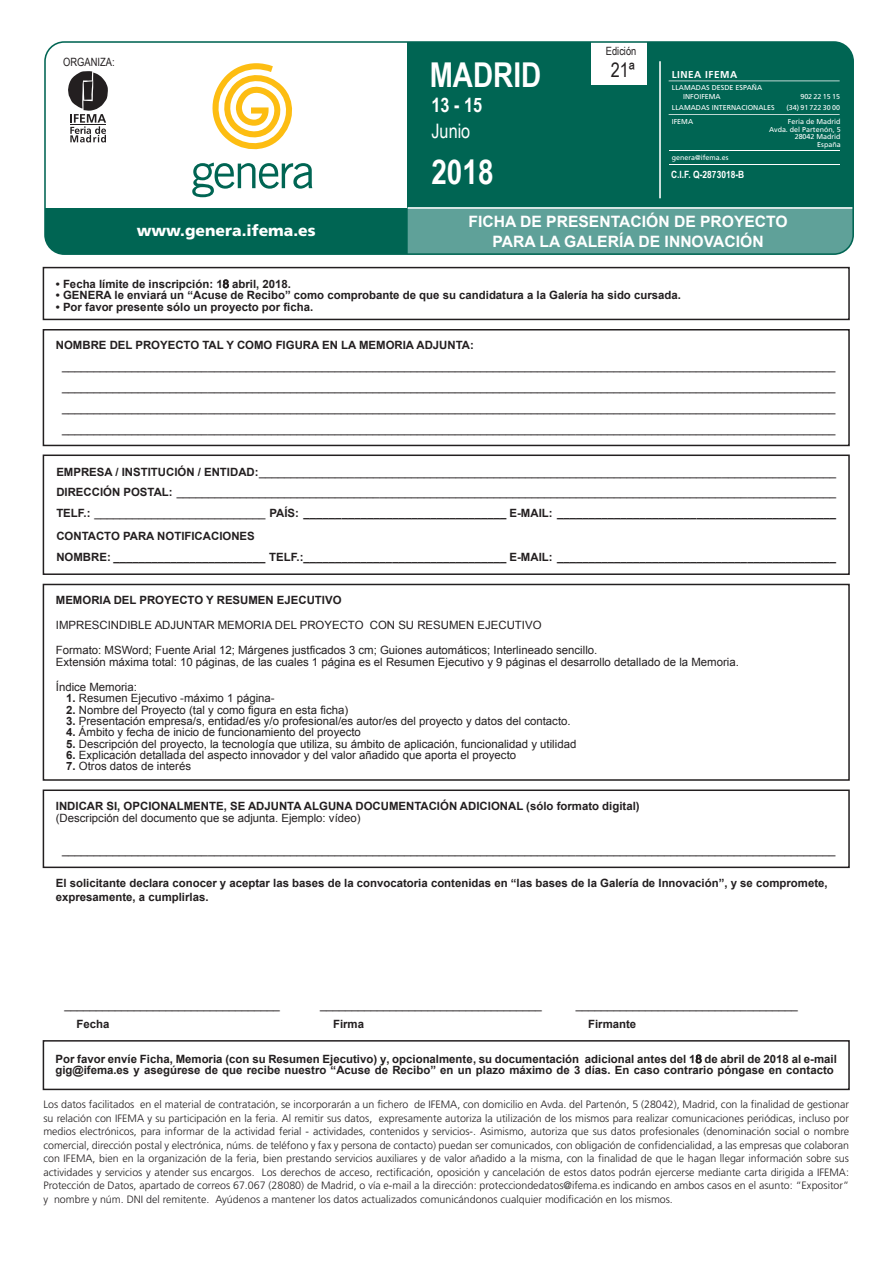
<style>
.page{position:relative;width:893px;height:1263px;background:#fff}
.page>*{position:absolute;margin:0;border:0;box-sizing:border-box;transform-origin:0 0}
.t1{font:700 34.2px "Arial Narrow";color:#fff}
.t2{font:700 19.95px "Arial Narrow";color:#fff}
.t3{font:19.95px "Arial Narrow";color:#fff}
.t4{font:19.95px "Arial Narrow";color:#231f20}
.t5{font:900 15.75px "Frutiger";color:#fff}
.t6{font:700 15.6px/19.6px "Arial";color:#fff;text-align:center}
.t7{font:11.4px/21px "Arial";color:#231f20;text-align:justify}
.t8{font:700 11.4px/20.5px "Arial";color:#231f20}
.t9{font:11.4px "Arial Narrow";color:#231f20}
.t10{font:300 10.65px/13.5px "Frutiger";color:#231f20;text-align:justify}
.t11{font:700 10.05px "Arial Narrow";color:#fff}
.t12{font:700 10.05px "Frutiger";letter-spacing:.05em;color:#fff}
.t13{font:7.2px/7.6px "Frutiger";color:#fff;text-align:right}
.s1{font-weight:400}
.s2{font-weight:700}
</style>
<div class="page">
<div style="left:43px;top:1040px;width:807px;height:50px;border:2px solid #231f20"></div>
<div style="left:43px;top:584px;width:807px;height:197px;border:2px solid #231f20"></div>
<div style="left:43px;top:789px;width:807px;height:79px;border:2px solid #231f20"></div>
<div style="left:43px;top:454px;width:807px;height:121px;border:2px solid #231f20"></div>
<div style="left:43px;top:329px;width:807px;height:117px;border:2px solid #231f20"></div>
<div style="left:43px;top:267px;width:807px;height:53px;border:2px solid #231f20"></div>
<div style="left:45px;top:208px;width:363px;height:46px;background:#006553"></div>
<div style="left:408px;top:42px;width:445px;height:212px;background:#006553"></div>
<div style="left:408px;top:208px;width:445px;height:46px;background:#5fa199"></div>
<hr style="left:408px;top:207px;width:445px;height:2px;background:#fff">
<div style="left:591px;top:42px;width:56px;height:43px;background:#fff"></div>
<div style="left:44px;top:41px;width:810px;height:214px;border:2px solid #006553;border-radius:19px"></div>
<hr style="left:669px;top:81px;width:171px;height:1px;background:#fff">
<hr style="left:669px;top:114px;width:171px;height:1px;background:#fff">
<hr style="left:669px;top:150px;width:171px;height:1px;background:#fff">
<hr style="left:669px;top:164px;width:171px;height:1px;background:#fff">
<svg style="left:68px;top:71px;width:40px;height:71px"></svg>
<svg style="left:192px;top:163px;width:120px;height:34px"></svg>
<svg style="left:212px;top:63px;width:80px;height:87px"></svg>
<hr style="left:659px;top:61px;width:2px;height:137px;background:#fff">
<p class="t9" style="left:63px;top:54px;width:53px">ORGANIZA:</p>
<h3 class="t5" style="left:137px;top:221px;width:181px">www.genera.ifema.es</h3>
<p class="t9" style="left:606px;top:43px;width:32px">Edición</p>
<h1 class="t1" style="left:430px;top:49px;width:113px">MADRID</h1>
<h2 class="t4" style="left:611px;top:56px;width:26px">21ª</h2>
<h2 class="t2" style="left:431px;top:90px;width:52px">13 - 15</h2>
<h2 class="t3" style="left:431px;top:117px;width:40px">Junio</h2>
<h1 class="t1" style="left:431px;top:146px;width:64px">2018</h1>
<h3 class="t6" style="left:468px;top:213px;width:321px">FICHA DE PRESENTACIÓN DE PROYECTO<br>PARA LA GALERÍA DE INNOVACIÓN</h3>
<p class="t12" style="left:672px;top:68px;width:67px">LINEA IFEMA</p>
<p class="t13" style="left:683px;top:83px;width:81px;line-height:9px;text-align:left;text-indent:-11px">LLAMADAS DESDE ESPAÑA<br>INFOIFEMA</p>
<p class="t13" style="left:801px;top:93px;width:41px">902 22 15 15</p>
<p class="t13" style="left:672px;top:103px;width:104px">LLAMADAS INTERNACIONALES</p>
<p class="t13" style="left:787px;top:103px;width:55px">(34) 91 722 30 00</p>
<p class="t13" style="left:672px;top:118px;width:23px">IFEMA</p>
<p class="t13" style="left:769px;top:118px;width:73px">Feria de Madrid<br>Avda. del Partenón, 5<br>28042 Madrid<br>España</p>
<p class="t13" style="left:672px;top:154px;width:58px">genera@ifema.es</p>
<p class="t11" style="left:671px;top:167px;width:75px">C.I.F. Q-2873018-B</p>
<p class="t8" style="left:56px;top:274px;width:237px">• Fecha límite de inscripción: 1<span class="s1">8</span> abril, 2018.</p>
<p class="t8" style="left:56px;top:285px;width:627px">• GENERA le enviará un “Acuse de Recibo” como comprobante de que su candidatura a la Galería ha sido cursada.</p>
<p class="t8" style="left:56px;top:297px;width:259px">• Por favor presente sólo un proyecto por ficha.</p>
<p class="t8" style="left:56px;top:335px;width:420px">NOMBRE DEL PROYECTO TAL Y COMO FIGURA EN LA MEMORIA ADJUNTA:</p>
<p class="t7" style="left:62px;top:355px;width:775px">__________________________________________________________________________________________________________________________ __________________________________________________________________________________________________________________________ __________________________________________________________________________________________________________________________ __________________________________________________________________________________________________________________________</p>
<p class="t7" style="left:56px;top:461px;width:781px;line-height:20.5px"><span class="s2">EMPRESA / INSTITUCIÓN / ENTIDAD:</span>___________________________________________________________________________________________ <span class="s2">DIRECCIÓN POSTAL:</span> ________________________________________________________________________________________________________ <span class="s2">TELF.:</span> ___________________________ <span class="s2">PAÍS: ________________________________ E-MAIL: ____________________________________________</span></p>
<p class="t8" style="left:56px;top:526px;width:781px">CONTACTO PARA NOTIFICACIONES<br>NOMBRE: ________________________ TELF.:________________________________ E-MAIL: ____________________________________________</p>
<p class="t8" style="left:56px;top:590px;width:287px">MEMORIA DEL PROYECTO Y RESUMEN EJECUTIVO</p>
<p class="t7" style="left:56px;top:613px;width:543px;line-height:25px">IMPRESCINDIBLE ADJUNTAR MEMORIA DEL PROYECTO CON SU RESUMEN EJECUTIVO<br>Formato: MSWord; Fuente Arial 12; Márgenes justficados 3 cm; Guiones automáticos; Interlineado sencillo.</p>
<p class="t7" style="left:56px;top:649px;width:685px;line-height:25px">Extensión máxima total: 10 páginas, de las cuales 1 página es el Resumen Ejecutivo y 9 páginas el desarrollo detallado de la Memoria.<br>Índice Memoria:</p>
<p class="t7" style="left:66px;top:688px;width:210px"><span class="s2">1.</span> Resumen Ejecutivo -máximo 1 página-</p>
<p class="t7" style="left:66px;top:699px;width:283px"><span class="s2">2.</span> Nombre del Proyecto (tal y como figura en esta ficha)</p>
<p class="t7" style="left:66px;top:710px;width:506px"><span class="s2">3.</span> Presentación empresa/s, entidad/es y/o profesional/es autor/es del proyecto y datos del contacto.</p>
<p class="t7" style="left:66px;top:722px;width:296px"><span class="s2">4.</span> Ámbito y fecha de inicio de funcionamiento del proyecto</p>
<p class="t7" style="left:66px;top:733px;width:512px"><span class="s2">5.</span> Descripción del proyecto, la tecnología que utiliza, su ámbito de aplicación, funcionalidad y utilidad</p>
<p class="t7" style="left:66px;top:744px;width:451px"><span class="s2">6.</span> Explicación detallada del aspecto innovador y del valor añadido que aporta el proyecto</p>
<p class="t7" style="left:66px;top:756px;width:126px"><span class="s2">7.</span> Otros datos de interés</p>
<p class="t8" style="left:56px;top:796px;width:585px">INDICAR SI, OPCIONALMENTE, SE ADJUNTA ALGUNA DOCUMENTACIÓN ADICIONAL (sólo formato digital)</p>
<p class="t7" style="left:56px;top:807px;width:306px">(Descripción del documento que se adjunta. Ejemplo: vídeo)</p>
<p class="t7" style="left:62px;top:840px;width:775px">__________________________________________________________________________________________________________________________</p>
<p class="t8" style="left:56px;top:876px;width:773px;line-height:14.1px">El solicitante declara conocer y aceptar las bases de la convocatoria contenidas en “las bases de la Galería de Innovación”, y se compromete, expresamente, a cumplirlas.</p>
<p class="t7" style="left:64px;top:995px;width:217px">__________________________________</p>
<p class="t7" style="left:320px;top:995px;width:223px">___________________________________</p>
<p class="t7" style="left:576px;top:995px;width:223px">___________________________________</p>
<p class="t8" style="left:76px;top:1014px;width:34px">Fecha</p>
<p class="t8" style="left:333px;top:1014px;width:33px">Firma</p>
<p class="t8" style="left:588px;top:1014px;width:50px">Firmante</p>
<p class="t8" style="left:55px;top:1054px;width:783px;line-height:11.4px">Por favor envíe Ficha, Memoria (con su Resumen Ejecutivo) y, opcionalmente, su documentación adicional antes del 1<span class="s1">8</span> de abril de 2018 al e-mail gig@ifema.es y asegúrese de que recibe nuestro “Acuse de Recibo” en un plazo máximo de 3 días. En caso contrario póngase en contacto</p>
<p class="t10" style="left:43px;top:1097px;width:807px">Los datos facilitados en el material de contratación, se incorporarán a un fichero de IFEMA, con domicilio en Avda. del Partenón, 5 (28042), Madrid, con la finalidad de gestionar su relación con IFEMA y su participación en la feria. Al remitir sus datos, expresamente autoriza la utilización de los mismos para realizar comunicaciones periódicas, incluso por medios electrónicos, para informar de la actividad ferial - actividades, contenidos y servicios-. Asimismo, autoriza que sus datos profesionales (denominación social o nombre comercial, dirección postal y electrónica, núms. de teléfono y fax y persona de contacto) puedan ser comunicados, con obligación de confidencialidad, a las empresas que colaboran con IFEMA, bien en la organización de la feria, bien prestando servicios auxiliares y de valor añadido a la misma, con la finalidad de que le hagan llegar información sobre sus actividades y servicios y atender sus encargos. Los derechos de acceso, rectificación, oposición y cancelación de estos datos podrán ejercerse mediante carta dirigida a IFEMA:<br>Protección de Datos, apartado de correos 67.067 (28080) de Madrid, o vía e-mail a la dirección: protecciondedatos@ifema.es indicando en ambos casos en el asunto: “Expositor” y nombre y núm. DNI del remitente. Ayúdenos a mantener los datos actualizados comunicándonos cualquier modificación en los mismos.</p>
</div>
